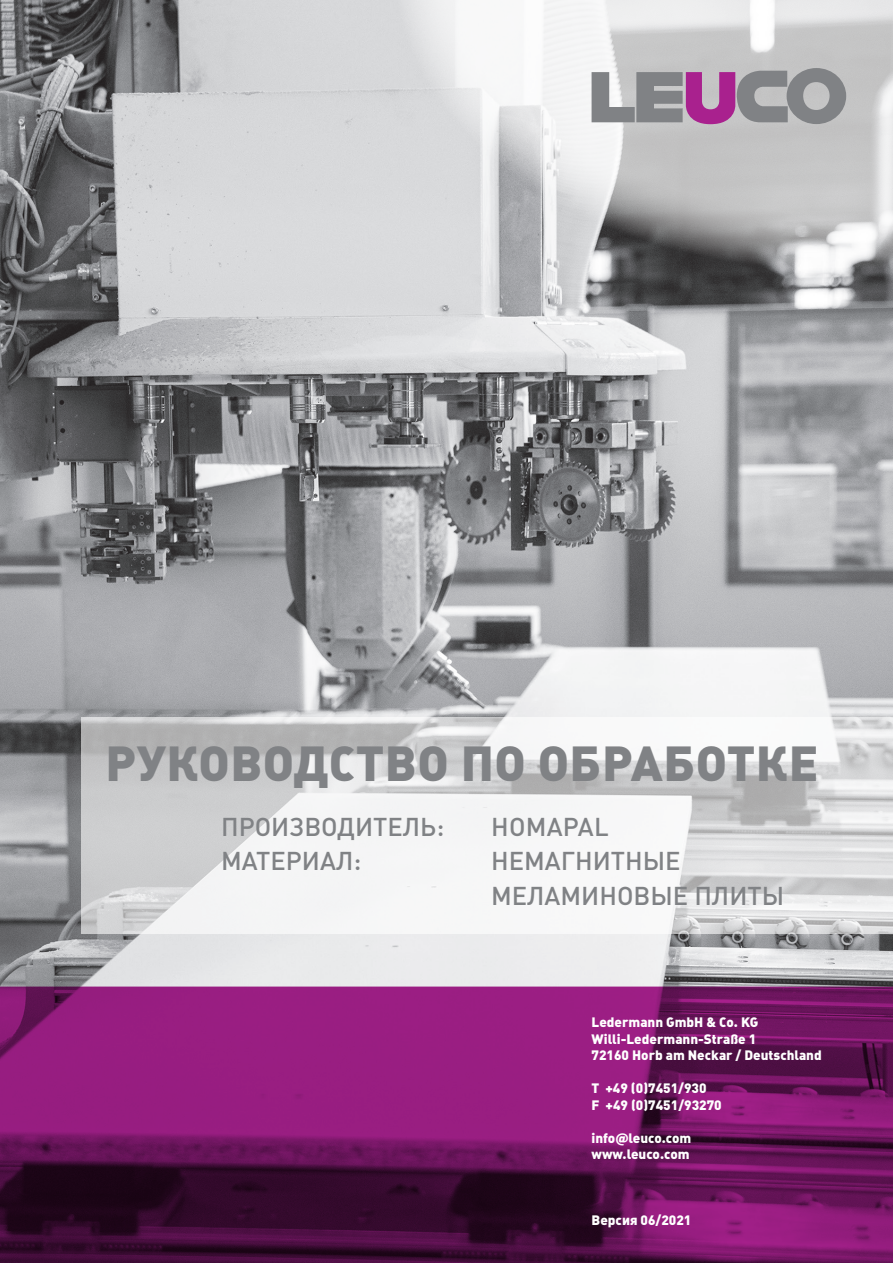
<style>
.page{position:relative;width:893px;height:1263px;background:#fff}
.page>*{position:absolute;margin:0;border:0;box-sizing:border-box;transform-origin:0 0}
.t1{font:900 48.6px "DIN Pro";letter-spacing:.01em;color:#808285}
.t2{font:500 25.5px/34.5px "DIN Pro";color:#808285}
.t3{font:900 13.5px/16.5px "DIN Pro";color:#fff}
</style>
<div class="page">
<img style="left:0;top:0;width:893px;height:986px">
<svg style="left:81px;top:717px;width:812px;height:216px"></svg>
<svg style="left:387px;top:0;width:506px;height:277px"></svg>
<svg style="left:0;top:986px;width:893px;height:277px;background:#701660"></svg>
<svg style="left:592px;top:68px;width:254px;height:56px;background:#a0909f"></svg>
<h1 class="t1" style="left:105px;top:731px;width:715px">РУКОВОДСТВО ПО ОБРАБОТКЕ</h1>
<h2 class="t2" style="left:221px;top:808px;width:225px">ПРОИЗВОДИТЕЛЬ:</h2>
<h2 class="t2" style="left:491px;top:808px;width:119px">HOMAPAL</h2>
<h2 class="t2" style="left:221px;top:843px;width:142px">МАТЕРИАЛ:</h2>
<h2 class="t2" style="left:491px;top:843px;width:294px">НЕМАГНИТНЫЕ<br>МЕЛАМИНОВЫЕ ПЛИТЫ</h2>
<p class="t3" style="left:592px;top:1014px;width:232px">Ledermann GmbH &amp; Co. KG<br>Willi-Ledermann-Straße 1<br>72160 Horb am Neckar / Deutschland</p>
<p class="t3" style="left:592px;top:1080px;width:132px">T +49 (0)7451/930<br>F +49 (0)7451/93270</p>
<p class="t3" style="left:592px;top:1129px;width:101px">info@leuco.com www.leuco.com</p>
<p class="t3" style="left:592px;top:1212px;width:101px">Версия 06/2021</p>
</div>
